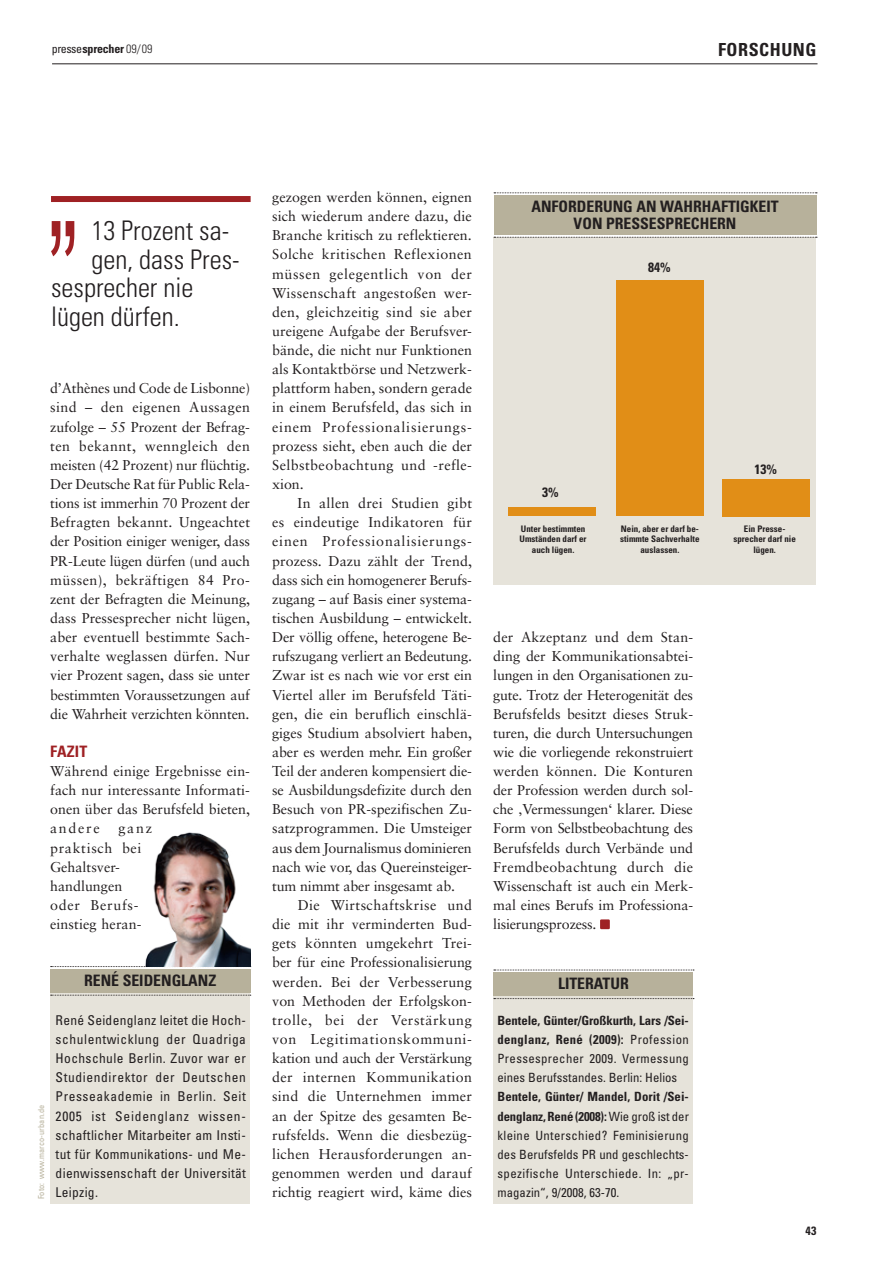
<style>
.page{position:relative;width:893px;height:1263px;background:#fff}
.page>*{position:absolute;margin:0;border:0;box-sizing:border-box;transform-origin:0 0}
.t1{font:300 condensed 27px "Univers";color:#231f20}
.t2{font:700 condensed 18px "Univers";letter-spacing:.03em;color:#231f20}
.t3{font:700 condensed 15.75px/16.5px "Univers";color:#231f20;text-align:center}
.t4{font:700 condensed 15.75px "Univers";letter-spacing:.01em;color:#9f2124}
.t5{font:14.25px/19.2px "Sabon";color:#231f20;text-align:justify}
.t6{font:condensed 13.5px/19.2px "Univers";letter-spacing:.025em;color:#231f20;text-align:justify}
.t7{font:700 condensed 13.5px "Univers";color:#231f20}
.t8{font:condensed 12.75px/19.2px "Univers";letter-spacing:.005em;color:#231f20;text-align:justify}
.t9{font:700 condensed 12px "Univers";letter-spacing:-.02em;color:#231f20}
.t10{font:700 condensed 9px/10.5px "Univers";color:#231f20;text-align:center}
.t11{font:condensed 8.25px "Univers";letter-spacing:.01em;color:#b7b19b}
.s1{font-weight:400}
.s2{font-weight:300}
.s3{font-weight:700}
</style>
<div class="page">
<hr style="left:52px;top:63px;width:765px;height:1px;background:#231f20">
<div style="left:50px;top:984px;width:199px;height:220px;background:#e6e3da"></div>
<div style="left:50px;top:969px;width:201px;height:23px;background:#b7b19b"></div>
<svg style="left:51px;top:966px;width:200px;height:1px"></svg>
<svg style="left:51px;top:995px;width:200px;height:1px"></svg>
<svg style="left:600px;top:919px;width:10px;height:10px"></svg>
<div style="left:493px;top:996px;width:200px;height:207px;background:#e6e3da"></div>
<div style="left:493px;top:972px;width:200px;height:24px;background:#b7b19b"></div>
<svg style="left:494px;top:970px;width:200px;height:1px"></svg>
<svg style="left:494px;top:998px;width:200px;height:1px"></svg>
<div style="left:51px;top:196px;width:200px;height:6px;background:#9f2124"></div>
<svg style="left:51px;top:221px;width:23px;height:35px"></svg>
<div style="left:493px;top:237px;width:323px;height:348px;background:#e6e3da"></div>
<div style="left:494px;top:196px;width:322px;height:39px;background:#b7b19b"></div>
<svg style="left:494px;top:237px;width:323px;height:1px"></svg>
<svg style="left:494px;top:192px;width:323px;height:1px"></svg>
<div style="left:722px;top:479px;width:88px;height:37px;background:#e18e17"></div>
<div style="left:508px;top:508px;width:87px;height:8px;background:#e18e17"></div>
<div style="left:616px;top:281px;width:88px;height:235px;background:#e18e17"></div>
<img style="left:145px;top:832px;width:106px;height:134px">
<p class="t9" style="left:52px;top:41px;width:102px"><span class="s1">presse</span>sprecher <span class="s2">09/09</span></p>
<p class="t2" style="left:718px;top:39px;width:100px">FORSCHUNG</p>
<h1 class="t1" style="left:91px;top:214px;width:139px">13 Prozent sa-</h1>
<h1 class="t1" style="left:91px;top:243px;width:150px">gen, dass Pres-</h1>
<h1 class="t1" style="left:51px;top:271px;width:144px">sesprecher nie</h1>
<h1 class="t1" style="left:51px;top:300px;width:130px">lügen dürfen.</h1>
<p class="t5" style="left:50px;top:379px;width:201px">d’Athènes und Code de Lisbonne) sind – den eigenen Aussagen zufolge – 55 Prozent der Befrag&shy;ten bekannt, wenngleich den meisten (42 Prozent) nur flüchtig.<br>Der Deutsche Rat für Public Rela&shy;tions ist immerhin 70 Prozent der Befragten bekannt. Ungeachtet der Position einiger weniger, dass PR-Leute lügen dürfen (und auch müssen), bekräftigen 84 Pro&shy;zent der Befragten die Meinung, dass Pressesprecher nicht lügen, aber eventuell bestimmte Sach&shy;verhalte weglassen dürfen. Nur vier Prozent sagen, dass sie unter bestimmten Voraussetzungen auf die Wahrheit verzichten könnten.</p>
<p class="t4" style="left:50px;top:742px;width:39px">FAZIT</p>
<p class="t5" style="left:50px;top:761px;width:201px">Während einige Ergebnisse ein&shy;fach nur interessante Informati&shy;onen über das Berufsfeld bieten, andere</p>
<p class="t5" style="left:50px;top:819px;width:103px;text-align:left;text-indent:68px">ganz praktisch bei<br>Gehaltsver&shy;handlungen oder Berufs&shy;einstieg heran-</p>
<p class="t3" style="left:84px;top:972px;width:134px">RENÉ SEIDENGLANZ</p>
<p class="t11" style="left:36px;top:1199px;width:96px;rotate:-90deg">Foto: www.marco-urban.de</p>
<p class="t6" style="left:56px;top:1010px;width:192px">René Seidenglanz leitet die Hoch&shy;schulentwicklung der Quadriga Hochschule Berlin. Zuvor war er Studiendirektor der Deutschen Presseakademie in Berlin. Seit 2005 ist Seidenglanz wissen&shy;schaftlicher Mitarbeiter am Insti&shy;tut für Kommunikations- und Me&shy;dienwissenschaft der Universität Leipzig.</p>
<p class="t5" style="left:272px;top:187px;width:201px">gezogen werden können, eignen sich wiederum andere dazu, die Branche kritisch zu reflektieren.<br>Solche kritischen Reflexionen müssen gelegentlich von der Wissenschaft angestoßen wer&shy;den, gleichzeitig sind sie aber ureigene Aufgabe der Berufsver&shy;bände, die nicht nur Funktionen als Kontaktbörse und Netzwerk&shy;plattform haben, sondern gerade in einem Berufsfeld, das sich in einem Professionalisierungs&shy;prozess sieht, eben auch die der Selbstbeobachtung und -refle&shy;xion.</p>
<p class="t5" style="left:272px;top:493px;width:201px;text-indent:26px">In allen drei Studien gibt es eindeutige Indikatoren für einen Professionalisierungs&shy;prozess. Dazu zählt der Trend, dass sich ein homogenerer Berufs&shy;zugang – auf Basis einer systema&shy;tischen Ausbildung – entwickelt.<br>Der völlig offene, heterogene Be&shy;rufszugang verliert an Bedeutung.<br>Zwar ist es nach wie vor erst ein Viertel aller im Berufsfeld Täti&shy;gen, die ein beruflich einschlä&shy;giges Studium absolviert haben, aber es werden mehr. Ein großer Teil der anderen kompensiert die&shy;se Ausbildungsdefizite durch den Besuch von PR-spezifischen Zu&shy;satzprogrammen. Die Umsteiger aus dem Journalismus dominieren nach wie vor, das Quereinsteiger&shy;tum nimmt aber insgesamt ab.</p>
<p class="t5" style="left:272px;top:895px;width:201px;text-indent:26px">Die Wirtschaftskrise und die mit ihr verminderten Bud&shy;gets könnten umgekehrt Trei&shy;ber für eine Professionalisierung werden. Bei der Verbesserung von Methoden der Erfolgskon&shy;trolle, bei der Verstärkung von Legitimationskommuni&shy;kation und auch der Verstärkung der internen Kommunikation sind die Unternehmen immer an der Spitze des gesamten Be&shy;rufsfelds. Wenn die diesbezüg&shy;lichen Herausforderungen an&shy;genommen werden und darauf richtig reagiert wird, käme dies</p>
<p class="t3" style="left:531px;top:199px;width:249px">ANFORDERUNG AN WAHRHAFTIGKEIT<br>VON PRESSESPRECHERN</p>
<p class="t7" style="left:648px;top:259px;width:24px">84%</p>
<p class="t7" style="left:542px;top:484px;width:18px">3%</p>
<p class="t10" style="left:520px;top:523px;width:68px">Unter bestimmten<br>Umständen darf er auch lügen.</p>
<p class="t10" style="left:620px;top:523px;width:81px">Nein, aber er darf be&shy;stimmte Sachverhalte auslassen.</p>
<p class="t5" style="left:493px;top:627px;width:201px">der Akzeptanz und dem Stan&shy;ding der Kommunikationsabtei&shy;lungen in den Organisationen zu&shy;gute. Trotz der Heterogenität des Berufsfelds besitzt dieses Struk&shy;turen, die durch Untersuchungen wie die vorliegende rekonstruiert werden können. Die Konturen der Profession werden durch sol&shy;che ‚Vermessungen‘ klarer. Diese Form von Selbstbeobachtung des Berufsfelds durch Verbände und Fremdbeobachtung durch die Wissenschaft ist auch ein Merk&shy;mal eines Berufs im Professiona&shy;lisierungsprozess.</p>
<p class="t3" style="left:558px;top:975px;width:72px">LITERATUR</p>
<p class="t8" style="left:497px;top:1010px;width:193px"><span class="s3">Bentele, Günter/Großkurth, Lars /Sei&shy;denglanz, René (2009):</span> Profession Pressesprecher 2009. Vermessung eines Berufsstandes. Berlin: Helios</p>
<p class="t8" style="left:497px;top:1087px;width:193px"><span class="s3">Bentele, Günter/ Mandel, Dorit /Sei&shy;denglanz, René (2008):</span> Wie groß ist der kleine Unterschied? Feminisierung des Berufsfelds PR und geschlechts&shy;spezifische Unterschiede. In: „pr&shy;magazin“, 9/2008, 63-70.</p>
<p class="t7" style="left:754px;top:461px;width:24px">13%</p>
<p class="t10" style="left:733px;top:523px;width:64px">Ein Presse&shy;sprecher darf nie lügen.</p>
<p class="t9" style="left:805px;top:1223px;width:13px">43</p>
</div>
